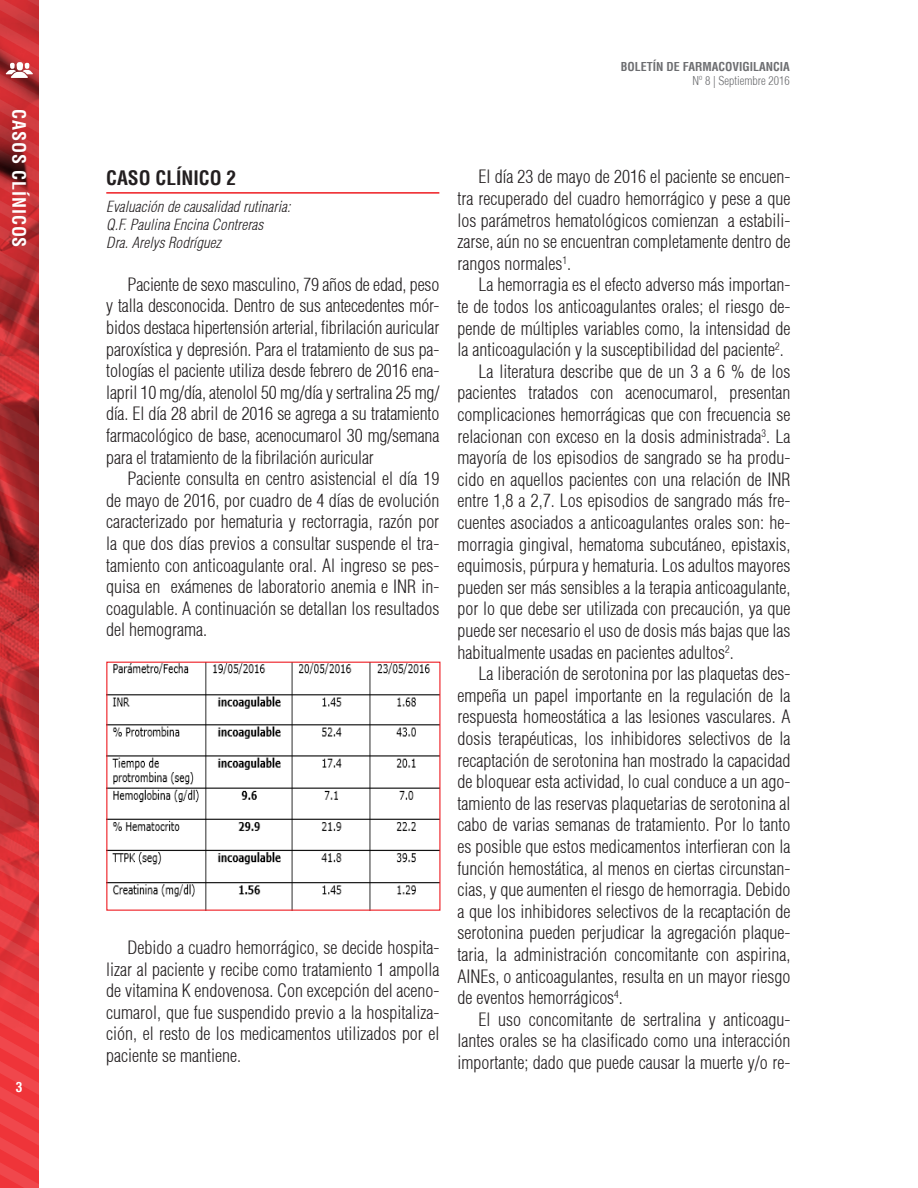
<style>
.page{position:relative;width:918px;height:1188px;background:#fff}
.page>*{position:absolute;margin:0;border:0;box-sizing:border-box;transform-origin:0 0}
.titulo_01__subrayado{font:700 condensed 19.5px "Helvetica";color:#231f20}
.texto_normal{font:300 condensed 18px/21.6px "Helvetica";color:#231f20;text-align:justify}
.t1{font:700 condensed 18px "Helvetica";letter-spacing:.05em;color:#fff}
.graficos_B{font:italic 300 condensed 15px "Helvetica";letter-spacing:.005em;color:#231f20}
.t2{font:700 condensed 13.5px "Helvetica";color:#fff}
.t3{font:700 condensed 12px "Helvetica";color:#6c6d70}
.t4{font:300 condensed 12px "Helvetica";color:#6c6d70}
</style>
<div class="page">
<svg style="left:0;top:0;width:39px;height:1188px;background:#c43236"></svg>
<hr style="left:106px;top:192px;width:333px;height:2px;background:#ee1d23">
<img style="left:108px;top:664px;width:330px;height:245px">
<div style="left:106px;top:662px;width:334px;height:249px;border:1px solid #ee1d23"></div>
<p class="t1" style="left:30px;top:109px;width:140px;rotate:90deg">CASOS CLÍNICOS</p>
<p class="t2" style="left:16px;top:1078px;width:8px">3</p>
<p class="t3" style="left:621px;top:59px;width:170px">BOLETÍN DE FARMACOVIGILANCIA</p>
<p class="t4" style="left:693px;top:74px;width:99px">Nº 8 | Septiembre 2016</p>
<p class="titulo_01__subrayado" style="left:106px;top:165px;width:132px">CASO CLÍNICO 2</p>
<p class="graficos_B" style="left:106px;top:197px;width:186px">Evaluación de causalidad rutinaria:</p>
<p class="graficos_B" style="left:106px;top:215px;width:159px">Q.F. Paulina Encina Contreras</p>
<p class="graficos_B" style="left:106px;top:233px;width:116px">Dra. Arelys Rodríguez</p>
<p class="texto_normal" style="left:106px;top:273px;width:335px;text-indent:21px">Paciente de sexo masculino, 79 años de edad, peso y talla desconocida. Dentro de sus antecedentes mór&shy;bidos destaca hipertensión arterial, fibrilación auricular paroxística y depresión. Para el tratamiento de sus pa&shy;tologías el paciente utiliza desde febrero de 2016 ena&shy;lapril 10 mg/día, atenolol 50 mg/día y sertralina 25 mg/ día. El día 28 abril de 2016 se agrega a su tratamiento farmacológico de base, acenocumarol 30 mg/semana para el tratamiento de la fibrilación auricular</p>
<p class="texto_normal" style="left:106px;top:468px;width:335px;text-indent:21px">Paciente consulta en centro asistencial el día 19 de mayo de 2016, por cuadro de 4 días de evolución caracterizado por hematuria y rectorragia, razón por la que dos días previos a consultar suspende el tra&shy;tamiento con anticoagulante oral. Al ingreso se pes&shy;quisa en exámenes de laboratorio anemia e INR in&shy;coagulable. A continuación se detallan los resultados del hemograma.</p>
<p class="texto_normal" style="left:106px;top:936px;width:335px;text-indent:21px">Debido a cuadro hemorrágico, se decide hospita&shy;lizar al paciente y recibe como tratamiento 1 ampolla de vitamina K endovenosa. Con excepción del aceno&shy;cumarol, que fue suspendido previo a la hospitaliza&shy;ción, el resto de los medicamentos utilizados por el paciente se mantiene.</p>
<p class="texto_normal" style="left:457px;top:166px;width:335px;text-indent:21px">El día 23 de mayo de 2016 el paciente se encuen&shy;tra recuperado del cuadro hemorrágico y pese a que los parámetros hematológicos comienzan a estabili&shy;zarse, aún no se encuentran completamente dentro de rangos normales<sup>1</sup>.</p>
<p class="texto_normal" style="left:457px;top:274px;width:335px;text-indent:21px">La hemorragia es el efecto adverso más importan&shy;te de todos los anticoagulantes orales; el riesgo de&shy;pende de múltiples variables como, la intensidad de la anticoagulación y la susceptibilidad del paciente<sup>2</sup>.</p>
<p class="texto_normal" style="left:457px;top:360px;width:335px;text-indent:21px">La literatura describe que de un 3 a 6 % de los pacientes tratados con acenocumarol, presentan complicaciones hemorrágicas que con frecuencia se relacionan con exceso en la dosis administrada<sup>3</sup>. La mayoría de los episodios de sangrado se ha produ&shy;cido en aquellos pacientes con una relación de INR entre 1,8 a 2,7. Los episodios de sangrado más fre&shy;cuentes asociados a anticoagulantes orales son: he&shy;morragia gingival, hematoma subcutáneo, epistaxis, equimosis, púrpura y hematuria. Los adultos mayores pueden ser más sensibles a la terapia anticoagulante, por lo que debe ser utilizada con precaución, ya que puede ser necesario el uso de dosis más bajas que las habitualmente usadas en pacientes adultos<sup>2</sup>.</p>
<p class="texto_normal" style="left:457px;top:663px;width:335px;text-indent:21px">La liberación de serotonina por las plaquetas des&shy;empeña un papel importante en la regulación de la respuesta homeostática a las lesiones vasculares. A dosis terapéuticas, los inhibidores selectivos de la recaptación de serotonina han mostrado la capacidad de bloquear esta actividad, lo cual conduce a un ago&shy;tamiento de las reservas plaquetarias de serotonina al cabo de varias semanas de tratamiento. Por lo tanto es posible que estos medicamentos interfieran con la función hemostática, al menos en ciertas circunstan&shy;cias, y que aumenten el riesgo de hemorragia. Debido a que los inhibidores selectivos de la recaptación de serotonina pueden perjudicar la agregación plaque&shy;taria, la administración concomitante con aspirina, AINEs, o anticoagulantes, resulta en un mayor riesgo de eventos hemorrágicos<sup>4</sup>.</p>
<p class="texto_normal" style="left:457px;top:1008px;width:335px;text-indent:21px">El uso concomitante de sertralina y anticoagu&shy;lantes orales se ha clasificado como una interacción importante; dado que puede causar la muerte y/o re-</p>
</div>
